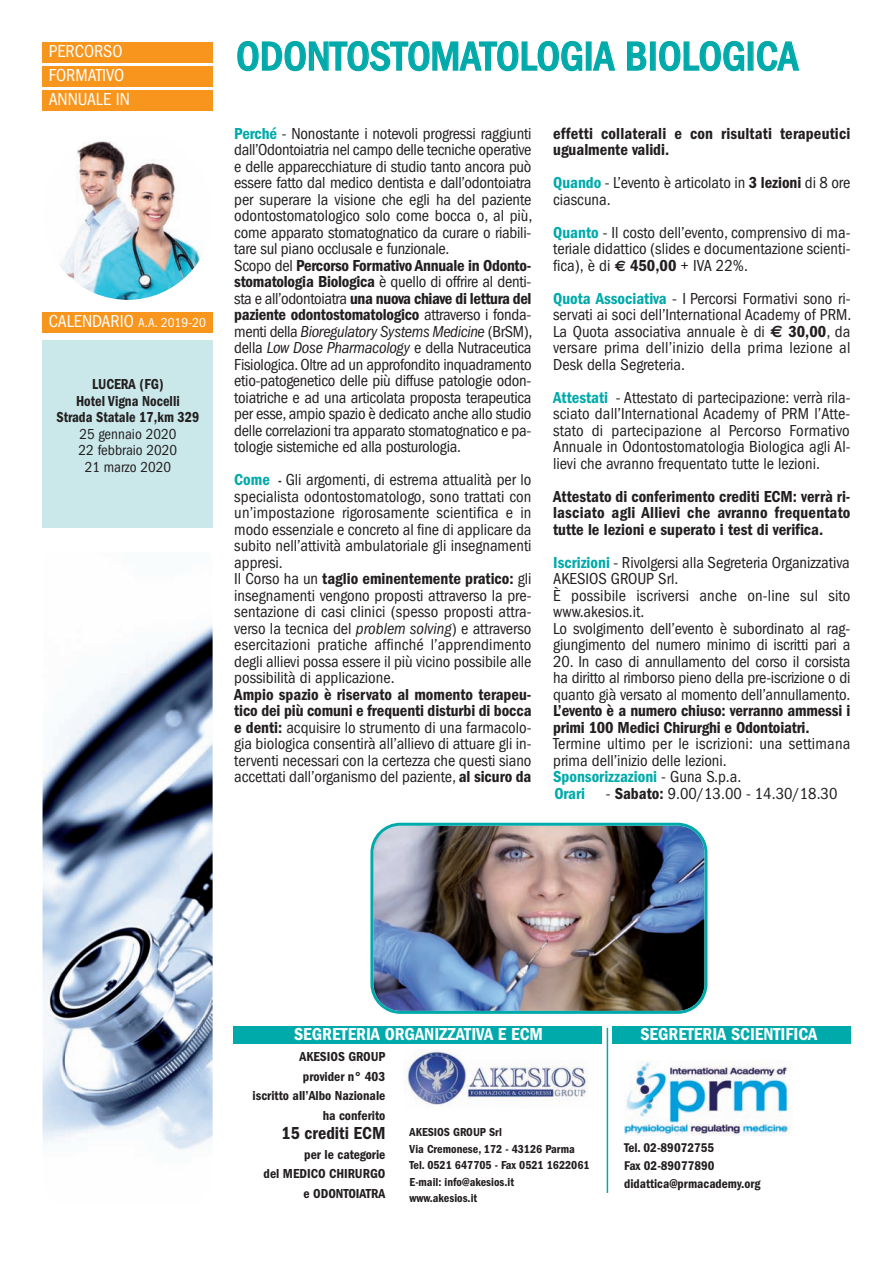
<style>
.page{position:relative;width:893px;height:1263px;background:#fff}
.page>*{position:absolute;margin:0;border:0;box-sizing:border-box;transform-origin:0 0}
.t1{font:500 condensed 42px "Franklin Gothic";color:#0aa}
.t2{font:600 condensed 18px "Franklin Gothic";color:#fff}
.t3{font:condensed 18px/24px "Franklin Gothic";color:#fff}
.t4{font:600 condensed 18px "Franklin Gothic";color:#231f20}
.t5{font:condensed 16.5px/16.5px "Franklin Gothic";letter-spacing:-.005em;color:#231f20}
.t6{font:600 condensed 16.5px/16.5px "Franklin Gothic";color:#231f20}
.t7{font:600 condensed 15px/16.5px "Franklin Gothic";color:#231f20;text-align:center;scale:.95 1}
.t8{font:condensed 15px/16.5px "Franklin Gothic";color:#231f20;text-align:center}
.t9{font:600 condensed 13.5px/19.5px "Franklin Gothic";color:#231f20;text-align:right}
.t10{font:condensed 13.5px "Franklin Gothic";color:#fff}
.t11{font:600 condensed 13.2px/18px "Franklin Gothic";color:#231f20}
.t12{font:600 condensed 12px/16.5px "Franklin Gothic";color:#231f20}
.s1{font-size:18px}
.s2{font-weight:600;color:#0aa}
.s3{font-weight:600}
.s4{font-style:italic}
.s5{font-weight:600;font-size:13.5px}
.s6{font-family:"Euro Sans";font-weight:700;font-stretch:normal;font-size:15px}
.s7{font-family:"Euro Sans";font-weight:700;font-stretch:normal}
</style>
<div class="page">
<div style="left:43px;top:340px;width:170px;height:188px;background:#cae8ea"></div>
<div style="left:43px;top:43px;width:170px;height:20px;background:#f7951d"></div>
<div style="left:43px;top:67px;width:170px;height:20px;background:#f7951d"></div>
<div style="left:43px;top:91px;width:170px;height:20px;background:#f7951d"></div>
<img style="left:59px;top:141px;width:141px;height:159px">
<div style="left:43px;top:313px;width:170px;height:20px;background:#f7951d"></div>
<img style="left:406px;top:1050px;width:182px;height:57px">
<div style="left:234px;top:1026px;width:368px;height:18px;background:#0aa"></div>
<hr style="left:607px;top:1028px;width:1px;height:165px;background:#0aa">
<div style="left:612px;top:1026px;width:238px;height:18px;background:#0aa"></div>
<img style="left:43px;top:624px;width:170px;height:526px">
<img style="left:370px;top:823px;width:337px;height:191px">
<img style="left:625px;top:1061px;width:166px;height:75px">
<p class="t3" style="left:49px;top:41px;width:83px">PERCORSO<br>FORMATIVO<br>ANNUALE IN</p>
<h1 class="t1" style="left:236px;top:42px;width:564px">ODONTOSTOMATOLOGIA BIOLOGICA</h1>
<p class="t10" style="left:49px;top:318px;width:159px"><span class="s1">CALENDARIO</span> A.A. 2019-20</p>
<p class="t7" style="left:56px;top:377px;width:152px">LUCERA (FG)<br>Hotel Vigna Nocelli<br>Strada Statale 17,km 329</p>
<p class="t8" style="left:79px;top:427px;width:100px">25 gennaio 2020<br>22 febbraio 2020<br>21 marzo 2020</p>
<p class="t5" style="left:234px;top:126px;width:300px"><span class="s2">Perché</span> - Nonostante i notevoli progressi raggiunti dall’Odontoiatria nel campo delle tecniche operative e delle apparecchiature di studio tanto ancora può essere fatto dal medico dentista e dall’odontoiatra per superare la visione che egli ha del paziente odontostomatologico solo come bocca o, al più, come apparato stomatognatico da curare o riabili&shy;tare sul piano occlusale e funzionale.<br>Scopo del <span class="s3">Percorso Formativo Annuale in Odonto&shy;stomatologia Biologica</span> è quello di offrire al denti&shy;sta e all’odontoiatra <span class="s3">una nuova chiave di lettura del paziente odontostomatologico</span> attraverso i fonda&shy;menti della <span class="s4">Bioregulatory Systems Medicine</span> (BrSM), della <span class="s4">Low Dose Pharmacology</span> e della Nutraceutica Fisiologica. Oltre ad un approfondito inquadramento etio-patogenetico delle più diffuse patologie odon&shy;toiatriche e ad una articolata proposta terapeutica per esse, ampio spazio è dedicato anche allo studio delle correlazioni tra apparato stomatognatico e pa&shy;tologie sistemiche ed alla posturologia.</p>
<p class="t5" style="left:234px;top:473px;width:299px"><span class="s2">Come</span> <span class="s5">-</span> Gli argomenti, di estrema attualità per lo specialista odontostomatologo, sono trattati con un’impostazione rigorosamente scientifica e in modo essenziale e concreto al fine di applicare da subito nell’attività ambulatoriale gli insegnamenti appresi.<br>Il Corso ha un <span class="s3">taglio eminentemente pratico:</span> gli insegnamenti vengono proposti attraverso la pre&shy;sentazione di casi clinici (spesso proposti attra&shy;verso la tecnica del <span class="s4">problem solving</span>) e attraverso esercitazioni pratiche affinché l’apprendimento degli allievi possa essere il più vicino possibile alle possibilità di applicazione.</p>
<p class="t5" style="left:234px;top:687px;width:299px;text-align:justify"><span class="s3">Ampio spazio è riservato al momento terapeu&shy;tico dei più comuni e frequenti disturbi di bocca e denti:</span> acquisire lo strumento di una farmacolo&shy;gia biologica consentirà all’allievo di attuare gli in&shy;terventi necessari con la certezza che questi siano accettati dall’organismo del paziente, <span class="s3">al sicuro da</span></p>
<p class="t6" style="left:553px;top:126px;width:299px">effetti collaterali e con risultati terapeutici ugualmente validi.</p>
<p class="t5" style="left:553px;top:176px;width:299px"><span class="s2">Quando</span> - L’evento è articolato in <span class="s3">3 lezioni</span> di 8 ore ciascuna.</p>
<p class="t5" style="left:553px;top:225px;width:299px;text-align:justify"><span class="s2">Quanto</span> - Il costo dell’evento, comprensivo di ma&shy;teriale didattico (slides e documentazione scienti&shy;fica), è di <span class="s6">€</span> <span class="s3">450,00</span> + IVA 22%.</p>
<p class="t5" style="left:553px;top:291px;width:300px;text-align:justify"><span class="s2">Quota Associativa</span> - I Percorsi Formativi sono ri&shy;servati ai soci dell’International Academy of PRM.<br>La Quota associativa annuale è di <span class="s7">€</span> <span class="s3">30,00</span>, da versare prima dell’inizio della prima lezione al Desk della Segreteria.</p>
<p class="t5" style="left:553px;top:390px;width:299px;text-align:justify"><span class="s2">Attestati</span> - Attestato di partecipazione: verrà rila&shy;sciato dall’International Academy of PRM l’Atte&shy;stato di partecipazione al Percorso Formativo Annuale in Odontostomatologia Biologica agli Al&shy;lievi che avranno frequentato tutte le lezioni.</p>
<p class="t6" style="left:553px;top:489px;width:299px;text-align:justify">Attestato di conferimento crediti ECM: verrà ri&shy;lasciato agli Allievi che avranno frequentato tutte le lezioni e superato i test di verifica.</p>
<p class="t5" style="left:553px;top:555px;width:299px"><span class="s2">Iscrizioni</span> - Rivolgersi alla Segreteria Organizzativa AKESIOS GROUP Srl.<br>È possibile iscriversi anche on-line sul sito www.akesios.it.<br>Lo svolgimento dell’evento è subordinato al rag&shy;giungimento del numero minimo di iscritti pari a</p>
<p class="t5" style="left:553px;top:654px;width:299px;text-align:justify">20. In caso di annullamento del corso il corsista ha diritto al rimborso pieno della pre-iscrizione o di quanto già versato al momento dell’annullamento.</p>
<p class="t6" style="left:553px;top:704px;width:299px">L’evento è a numero chiuso: verranno ammessi i primi 100 Medici Chirurghi e Odontoiatri.</p>
<p class="t5" style="left:553px;top:737px;width:299px">Termine ultimo per le iscrizioni: una settimana prima dell’inizio delle lezioni.<br><span class="s2">Sponsorizzazioni</span> - Guna S.p.a.<br><span class="s2">Orari</span> - <span class="s3">Sabato:</span> 9.00/13.00 - 14.30/18.30</p>
<p class="t2" style="left:294px;top:1028px;width:250px">SEGRETERIA ORGANIZZATIVA E ECM</p>
<p class="t2" style="left:640px;top:1028px;width:179px">SEGRETERIA SCIENTIFICA</p>
<p class="t9" style="left:253px;top:1048px;width:134px">AKESIOS GROUP<br>provider n° 403<br>iscritto all’Albo Nazionale ha conferito</p>
<p class="t4" style="left:282px;top:1127px;width:105px">15 crediti ECM</p>
<p class="t9" style="left:264px;top:1146px;width:123px">per le categorie<br>del MEDICO CHIRURGO e ODONTOIATRA</p>
<p class="t11" style="left:624px;top:1140px;width:138px">Tel. 02-89072755<br>Fax 02-89077890 didattica@prmacademy.org</p>
<p class="t12" style="left:410px;top:1125px;width:182px">AKESIOS GROUP Srl<br>Via Cremonese, 172 - 43126 Parma<br>Tel. 0521 647705 - Fax 0521 1622061<br>E-mail: info@akesios.it<br>www.akesios.it</p>
</div>
